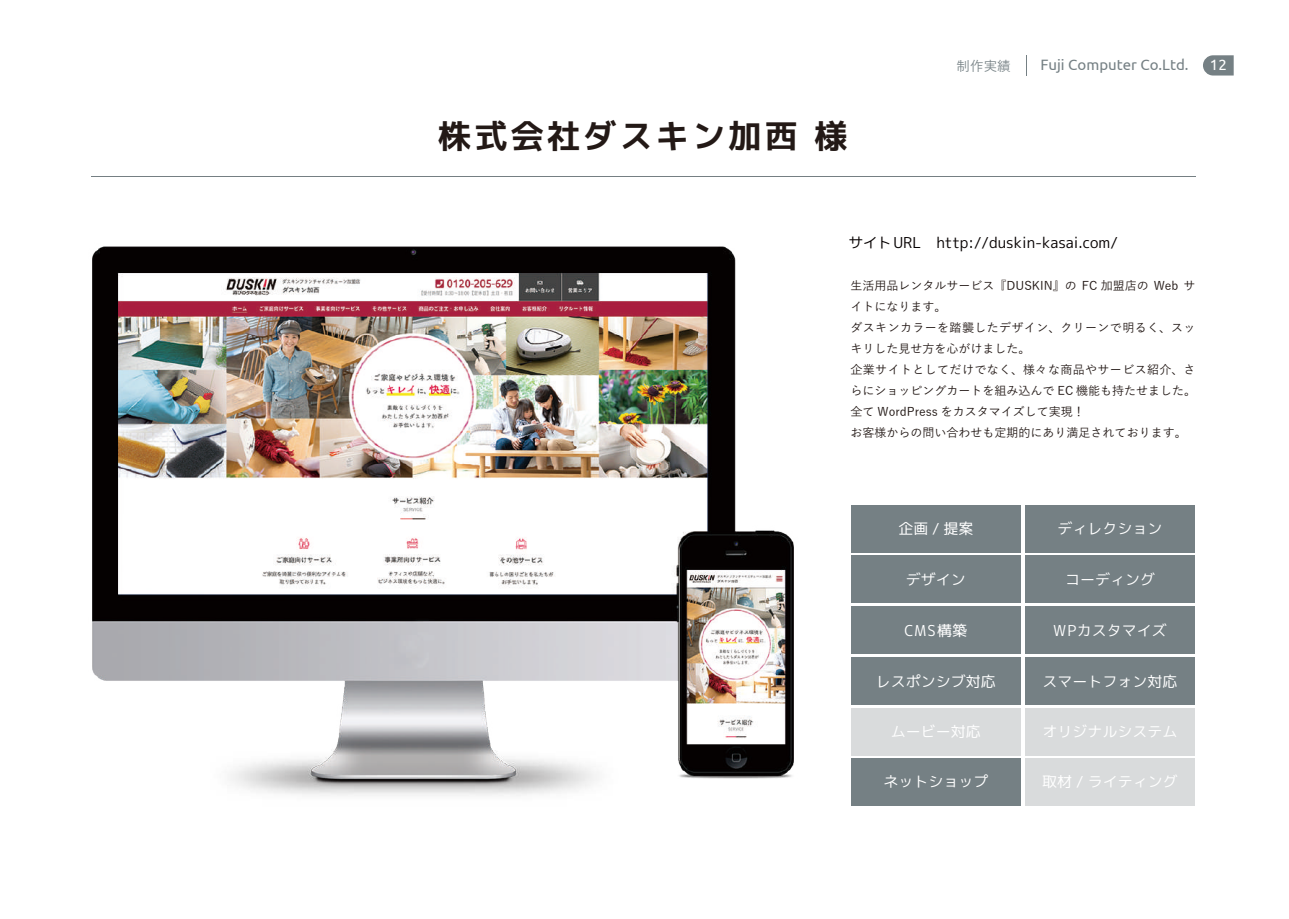
<style>
.page{position:relative;width:1289px;height:919px;background:#fff}
.page>*{position:absolute;margin:0;border:0;box-sizing:border-box;transform-origin:0 0}
.t1{font:700 33px "Mplus 1 p";letter-spacing:.1em;color:#231916}
.t2{font:15px "mplus 2 c regular";color:#fff}
.t3{font:15px "mplus 2 c regular";color:#060101}
.t4{font:15px "Ubuntu";color:#758084}
.t5{font:15px "Ubuntu";color:#fff}
.t6{font:500 13.5px "Yu Go";color:#758084}
.t7{font:500 12px/21px "Yu Go";color:#231916}
</style>
<div class="page">
<svg style="left:1203px;top:55px;width:30px;height:20px"></svg>
<hr style="left:637px;top:176px;width:558px;height:1px;background:#757f83">
<div style="left:851px;top:505px;width:169px;height:47px;background:#758084"></div>
<div style="left:1025px;top:505px;width:169px;height:47px;background:#758084"></div>
<div style="left:851px;top:556px;width:169px;height:47px;background:#758084"></div>
<div style="left:1025px;top:556px;width:169px;height:47px;background:#758084"></div>
<div style="left:851px;top:606px;width:169px;height:47px;background:#758084"></div>
<div style="left:1025px;top:606px;width:169px;height:47px;background:#758084"></div>
<div style="left:851px;top:657px;width:169px;height:47px;background:#758084"></div>
<div style="left:1025px;top:657px;width:169px;height:47px;background:#758084"></div>
<div style="left:851px;top:708px;width:169px;height:47px;background:#d9dbdc"></div>
<div style="left:1025px;top:708px;width:169px;height:47px;background:#d9dbdc"></div>
<div style="left:851px;top:758px;width:169px;height:47px;background:#758084"></div>
<div style="left:1025px;top:758px;width:169px;height:47px;background:#d9dbdc"></div>
<img style="left:91px;top:176px;width:808px;height:630px">
<h1 class="t1" style="left:438px;top:113px;width:411px">株式会社ダスキン加西 様</h1>
<p class="t6" style="left:956px;top:53px;width:55px">制作実績</p>
<p class="t4" style="left:1040px;top:56px;width:150px">Fuji Computer Co.Ltd.</p>
<p class="t5" style="left:1209px;top:56px;width:18px">12</p>
<p class="t3" style="left:848px;top:232px;width:271px">サイトURL　http://duskin-kasai.com/</p>
<p class="t7" style="left:850px;top:274px;width:347px">生活用品レンタルサービス『DUSKIN』の FC 加盟店の Web サイトになります。<br>ダスキンカラーを踏襲したデザイン、クリーンで明るく、スッキリした見せ方を心がけました。<br>企業サイトとしてだけでなく、様々な商品やサービス紹介、さらにショッピングカートを組み込んで EC 機能も持たせました。全て WordPress をカスタマイズして実現！<br>お客様からの問い合わせも定期的にあり満足されております。</p>
<p class="t2" style="left:898px;top:518px;width:77px">企画 / 提案</p>
<p class="t2" style="left:1057px;top:518px;width:106px">ディレクション</p>
<p class="t2" style="left:905px;top:568px;width:61px">デザイン</p>
<p class="t2" style="left:1065px;top:568px;width:91px">コーディング</p>
<p class="t2" style="left:904px;top:620px;width:64px">CMS構築</p>
<p class="t2" style="left:1053px;top:620px;width:115px">WPカスタマイズ</p>
<p class="t2" style="left:875px;top:670px;width:121px">レスポンシブ対応</p>
<p class="t2" style="left:1042px;top:670px;width:136px">スマートフォン対応</p>
<p class="t2" style="left:890px;top:720px;width:91px">ムービー対応</p>
<p class="t2" style="left:1042px;top:720px;width:136px">オリジナルシステム</p>
<p class="t2" style="left:883px;top:770px;width:106px">ネットショップ</p>
<p class="t2" style="left:1042px;top:770px;width:137px">取材 / ライティング</p>
</div>
